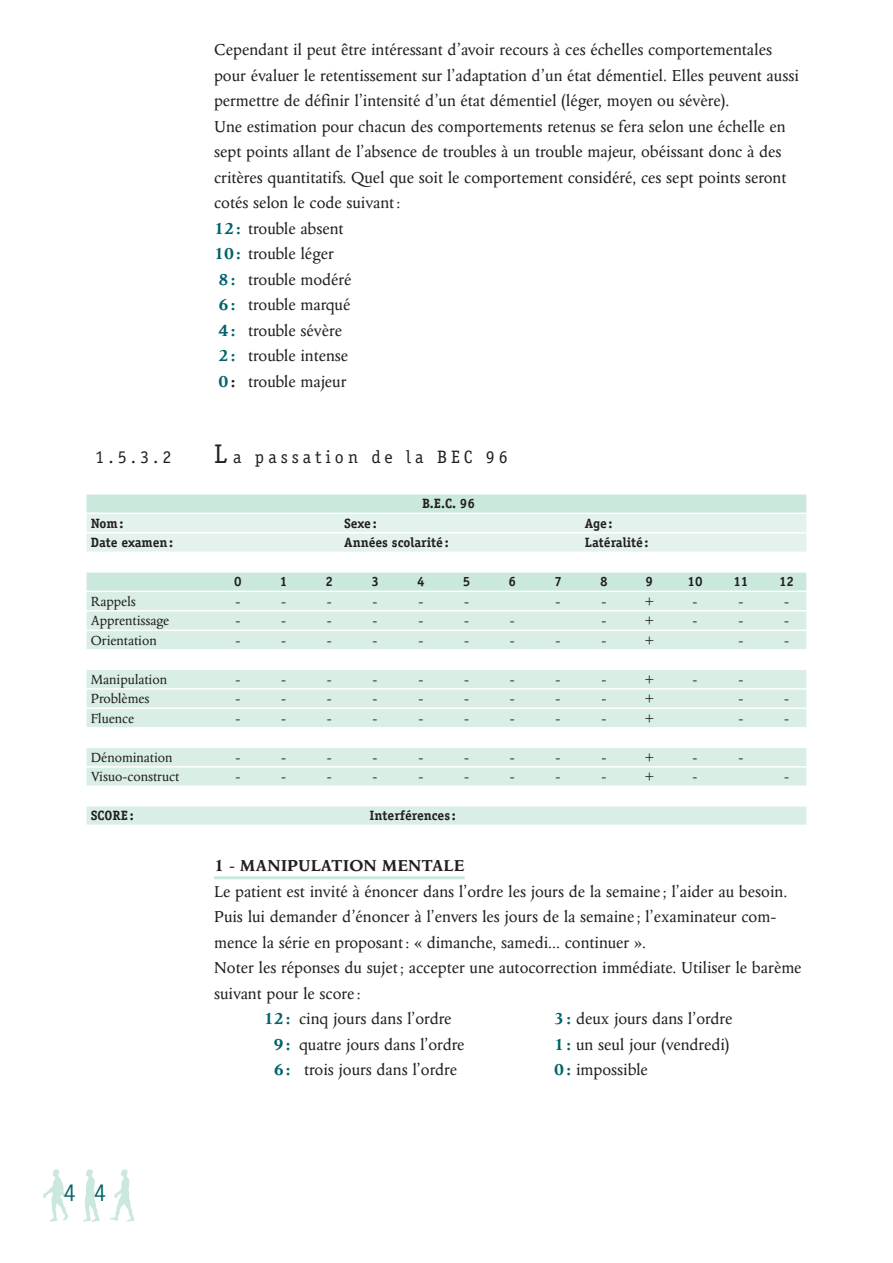
<style>
.page{position:relative;width:893px;height:1263px;background:#fff}
.page>*{position:absolute;margin:0;border:0;box-sizing:border-box;transform-origin:0 0}
.t1{font:700 22.5px "Letter Gothic";color:#006469}
.t2{font:18px/25.5px "Columbus";color:#231f20}
.t3{font:18px "Officina Serif";letter-spacing:.225em;color:#231f20}
.t4{font:700 18px "Columbus";color:#231f20}
.t5{font:15px "Columbus";color:#231f20}
.t6{font:700 13.5px "Officina Serif";color:#231f20}
.s1{font-weight:700;color:#006469}
.s2{font-weight:700}
.s3{font-size:27px}
</style>
<div class="page">
<img style="left:43px;top:1169px;width:92px;height:53px">
<div style="left:87px;top:495px;width:719px;height:18px;background:#cbe8dd"></div>
<div style="left:87px;top:514px;width:719px;height:18px;background:#e3f2ec"></div>
<div style="left:87px;top:534px;width:719px;height:18px;background:#e3f2ec"></div>
<div style="left:87px;top:573px;width:719px;height:18px;background:#cbe8dd"></div>
<div style="left:87px;top:592px;width:719px;height:18px;background:#d9eee5"></div>
<div style="left:87px;top:612px;width:719px;height:18px;background:#d9eee5"></div>
<div style="left:87px;top:631px;width:719px;height:18px;background:#d9eee5"></div>
<div style="left:87px;top:670px;width:719px;height:18px;background:#d9eee5"></div>
<div style="left:87px;top:690px;width:719px;height:18px;background:#d9eee5"></div>
<div style="left:87px;top:709px;width:719px;height:18px;background:#d9eee5"></div>
<div style="left:87px;top:748px;width:719px;height:18px;background:#d9eee5"></div>
<div style="left:87px;top:768px;width:719px;height:18px;background:#d9eee5"></div>
<div style="left:87px;top:807px;width:719px;height:18px;background:#d9eee5"></div>
<hr style="left:214px;top:876px;width:251px;height:3px;background:#cbe8dd">
<p class="t2" style="left:214px;top:39px;width:586px">Cependant il peut être intéressant d’avoir recours à ces échelles comportementales pour évaluer le retentissement sur l’adaptation d’un état démentiel. Elles peuvent aussi permettre de définir l’intensité d’un état démentiel (léger, moyen ou sévère).<br>Une estimation pour chacun des comportements retenus se fera selon une échelle en sept points allant de l’absence de troubles à un trouble majeur, obéissant donc à des critères quantitatifs. Quel que soit le comportement considéré, ces sept points seront cotés selon le code suivant:<br><span class="s1">12:</span> trouble absent<br><span class="s1">10:</span> trouble léger<br><span class="s1">8:</span> trouble modéré<br><span class="s1">6:</span> trouble marqué<br><span class="s1">4:</span> trouble sévère<br><span class="s1">2:</span> trouble intense<br><span class="s1">0</span><span class="s2">:</span> trouble majeur</p>
<p class="t3" style="left:95px;top:450px;width:78px">1.5.3.2</p>
<p class="t3" style="left:214px;top:450px;width:295px"><span class="s3">L</span> a passation de la BEC 96</p>
<p class="t6" style="left:422px;top:499px;width:54px">B.E.C. 96</p>
<p class="t6" style="left:91px;top:518px;width:34px">Nom:</p>
<p class="t6" style="left:344px;top:518px;width:34px">Sexe:</p>
<p class="t6" style="left:585px;top:518px;width:29px">Age:</p>
<p class="t6" style="left:91px;top:538px;width:84px">Date examen:</p>
<p class="t6" style="left:344px;top:538px;width:106px">Années scolarité:</p>
<p class="t6" style="left:585px;top:538px;width:65px">Latéralité:</p>
<p class="t6" style="left:234px;top:577px;width:9px">0</p>
<p class="t6" style="left:280px;top:577px;width:9px">1</p>
<p class="t6" style="left:326px;top:577px;width:9px">2</p>
<p class="t6" style="left:371px;top:577px;width:9px">3</p>
<p class="t6" style="left:417px;top:577px;width:9px">4</p>
<p class="t6" style="left:463px;top:577px;width:9px">5</p>
<p class="t6" style="left:509px;top:577px;width:9px">6</p>
<p class="t6" style="left:554px;top:577px;width:9px">7</p>
<p class="t6" style="left:600px;top:577px;width:9px">8</p>
<p class="t6" style="left:646px;top:577px;width:9px">9</p>
<p class="t6" style="left:688px;top:577px;width:17px">10</p>
<p class="t6" style="left:733px;top:577px;width:17px">11</p>
<p class="t6" style="left:779px;top:577px;width:17px">12</p>
<p class="t5" style="left:91px;top:595px;width:47px">Rappels</p>
<p class="t5" style="left:235px;top:595px;width:6px">-</p>
<p class="t5" style="left:281px;top:595px;width:6px">-</p>
<p class="t5" style="left:327px;top:595px;width:6px">-</p>
<p class="t5" style="left:373px;top:595px;width:6px">-</p>
<p class="t5" style="left:418px;top:595px;width:6px">-</p>
<p class="t5" style="left:464px;top:595px;width:6px">-</p>
<p class="t5" style="left:556px;top:595px;width:6px">-</p>
<p class="t5" style="left:601px;top:595px;width:6px">-</p>
<p class="t5" style="left:644px;top:595px;width:12px">+</p>
<p class="t5" style="left:693px;top:595px;width:6px">-</p>
<p class="t5" style="left:738px;top:595px;width:6px">-</p>
<p class="t5" style="left:784px;top:595px;width:6px">-</p>
<p class="t5" style="left:91px;top:615px;width:80px">Apprentissage</p>
<p class="t5" style="left:235px;top:615px;width:6px">-</p>
<p class="t5" style="left:281px;top:615px;width:6px">-</p>
<p class="t5" style="left:327px;top:615px;width:6px">-</p>
<p class="t5" style="left:373px;top:615px;width:6px">-</p>
<p class="t5" style="left:418px;top:615px;width:6px">-</p>
<p class="t5" style="left:464px;top:615px;width:6px">-</p>
<p class="t5" style="left:510px;top:615px;width:6px">-</p>
<p class="t5" style="left:601px;top:615px;width:6px">-</p>
<p class="t5" style="left:644px;top:615px;width:12px">+</p>
<p class="t5" style="left:693px;top:615px;width:6px">-</p>
<p class="t5" style="left:738px;top:615px;width:6px">-</p>
<p class="t5" style="left:784px;top:615px;width:6px">-</p>
<p class="t5" style="left:91px;top:634px;width:67px">Orientation</p>
<p class="t5" style="left:235px;top:634px;width:6px">-</p>
<p class="t5" style="left:281px;top:634px;width:6px">-</p>
<p class="t5" style="left:327px;top:634px;width:6px">-</p>
<p class="t5" style="left:373px;top:634px;width:6px">-</p>
<p class="t5" style="left:418px;top:634px;width:6px">-</p>
<p class="t5" style="left:464px;top:634px;width:6px">-</p>
<p class="t5" style="left:510px;top:634px;width:6px">-</p>
<p class="t5" style="left:556px;top:634px;width:6px">-</p>
<p class="t5" style="left:601px;top:634px;width:6px">-</p>
<p class="t5" style="left:644px;top:634px;width:12px">+</p>
<p class="t5" style="left:738px;top:634px;width:6px">-</p>
<p class="t5" style="left:784px;top:634px;width:6px">-</p>
<p class="t5" style="left:91px;top:673px;width:78px">Manipulation</p>
<p class="t5" style="left:235px;top:673px;width:6px">-</p>
<p class="t5" style="left:281px;top:673px;width:6px">-</p>
<p class="t5" style="left:327px;top:673px;width:6px">-</p>
<p class="t5" style="left:373px;top:673px;width:6px">-</p>
<p class="t5" style="left:418px;top:673px;width:6px">-</p>
<p class="t5" style="left:464px;top:673px;width:6px">-</p>
<p class="t5" style="left:510px;top:673px;width:6px">-</p>
<p class="t5" style="left:556px;top:673px;width:6px">-</p>
<p class="t5" style="left:601px;top:673px;width:6px">-</p>
<p class="t5" style="left:644px;top:673px;width:12px">+</p>
<p class="t5" style="left:693px;top:673px;width:6px">-</p>
<p class="t5" style="left:738px;top:673px;width:6px">-</p>
<p class="t5" style="left:91px;top:693px;width:60px">Problèmes</p>
<p class="t5" style="left:235px;top:693px;width:6px">-</p>
<p class="t5" style="left:281px;top:693px;width:6px">-</p>
<p class="t5" style="left:327px;top:693px;width:6px">-</p>
<p class="t5" style="left:373px;top:693px;width:6px">-</p>
<p class="t5" style="left:418px;top:693px;width:6px">-</p>
<p class="t5" style="left:464px;top:693px;width:6px">-</p>
<p class="t5" style="left:510px;top:693px;width:6px">-</p>
<p class="t5" style="left:556px;top:693px;width:6px">-</p>
<p class="t5" style="left:601px;top:693px;width:6px">-</p>
<p class="t5" style="left:644px;top:693px;width:12px">+</p>
<p class="t5" style="left:738px;top:693px;width:6px">-</p>
<p class="t5" style="left:784px;top:693px;width:6px">-</p>
<p class="t5" style="left:91px;top:712px;width:45px">Fluence</p>
<p class="t5" style="left:235px;top:712px;width:6px">-</p>
<p class="t5" style="left:281px;top:712px;width:6px">-</p>
<p class="t5" style="left:327px;top:712px;width:6px">-</p>
<p class="t5" style="left:373px;top:712px;width:6px">-</p>
<p class="t5" style="left:418px;top:712px;width:6px">-</p>
<p class="t5" style="left:464px;top:712px;width:6px">-</p>
<p class="t5" style="left:510px;top:712px;width:6px">-</p>
<p class="t5" style="left:556px;top:712px;width:6px">-</p>
<p class="t5" style="left:601px;top:712px;width:6px">-</p>
<p class="t5" style="left:644px;top:712px;width:12px">+</p>
<p class="t5" style="left:738px;top:712px;width:6px">-</p>
<p class="t5" style="left:784px;top:712px;width:6px">-</p>
<p class="t5" style="left:91px;top:751px;width:83px">Dénomination</p>
<p class="t5" style="left:235px;top:751px;width:6px">-</p>
<p class="t5" style="left:281px;top:751px;width:6px">-</p>
<p class="t5" style="left:327px;top:751px;width:6px">-</p>
<p class="t5" style="left:373px;top:751px;width:6px">-</p>
<p class="t5" style="left:418px;top:751px;width:6px">-</p>
<p class="t5" style="left:464px;top:751px;width:6px">-</p>
<p class="t5" style="left:510px;top:751px;width:6px">-</p>
<p class="t5" style="left:556px;top:751px;width:6px">-</p>
<p class="t5" style="left:601px;top:751px;width:6px">-</p>
<p class="t5" style="left:644px;top:751px;width:12px">+</p>
<p class="t5" style="left:693px;top:751px;width:6px">-</p>
<p class="t5" style="left:738px;top:751px;width:6px">-</p>
<p class="t5" style="left:91px;top:771px;width:90px">Visuo-construct</p>
<p class="t5" style="left:235px;top:771px;width:6px">-</p>
<p class="t5" style="left:281px;top:771px;width:6px">-</p>
<p class="t5" style="left:327px;top:771px;width:6px">-</p>
<p class="t5" style="left:373px;top:771px;width:6px">-</p>
<p class="t5" style="left:418px;top:771px;width:6px">-</p>
<p class="t5" style="left:464px;top:771px;width:6px">-</p>
<p class="t5" style="left:510px;top:771px;width:6px">-</p>
<p class="t5" style="left:556px;top:771px;width:6px">-</p>
<p class="t5" style="left:601px;top:771px;width:6px">-</p>
<p class="t5" style="left:644px;top:771px;width:12px">+</p>
<p class="t5" style="left:693px;top:771px;width:6px">-</p>
<p class="t5" style="left:784px;top:771px;width:6px">-</p>
<p class="t6" style="left:91px;top:811px;width:44px">SCORE:</p>
<p class="t6" style="left:370px;top:811px;width:88px">Interférences:</p>
<p class="t4" style="left:214px;top:859px;width:252px">1 - MANIPULATION MENTALE</p>
<p class="t2" style="left:214px;top:880px;width:575px">Le patient est invité à énoncer dans l’ordre les jours de la semaine; l’aider au besoin.</p>
<p class="t2" style="left:214px;top:906px;width:564px">Puis lui demander d’énoncer à l’envers les jours de la semaine; l’examinateur com-</p>
<p class="t2" style="left:214px;top:931px;width:433px">mence la série en proposant: « dimanche, samedi... continuer ».</p>
<p class="t2" style="left:214px;top:957px;width:589px">Noter les réponses du sujet; accepter une autocorrection immédiate. Utiliser le barème</p>
<p class="t2" style="left:214px;top:982px;width:148px">suivant pour le score:</p>
<p class="t2" style="left:264px;top:1008px;width:189px"><span class="s1">12:</span> cinq jours dans l’ordre</p>
<p class="t2" style="left:554px;top:1008px;width:180px"><span class="s1">3:</span> deux jours dans l’ordre</p>
<p class="t2" style="left:274px;top:1033px;width:192px"><span class="s1">9:</span> quatre jours dans l’ordre</p>
<p class="t2" style="left:554px;top:1033px;width:177px"><span class="s1">1:</span> un seul jour (vendredi)</p>
<p class="t2" style="left:274px;top:1059px;width:185px"><span class="s1">6:</span> trois jours dans l’ordre</p>
<p class="t2" style="left:554px;top:1059px;width:95px"><span class="s1">0:</span> impossible</p>
<p class="t1" style="left:63px;top:1184px;width:45px">4 4</p>
</div>
